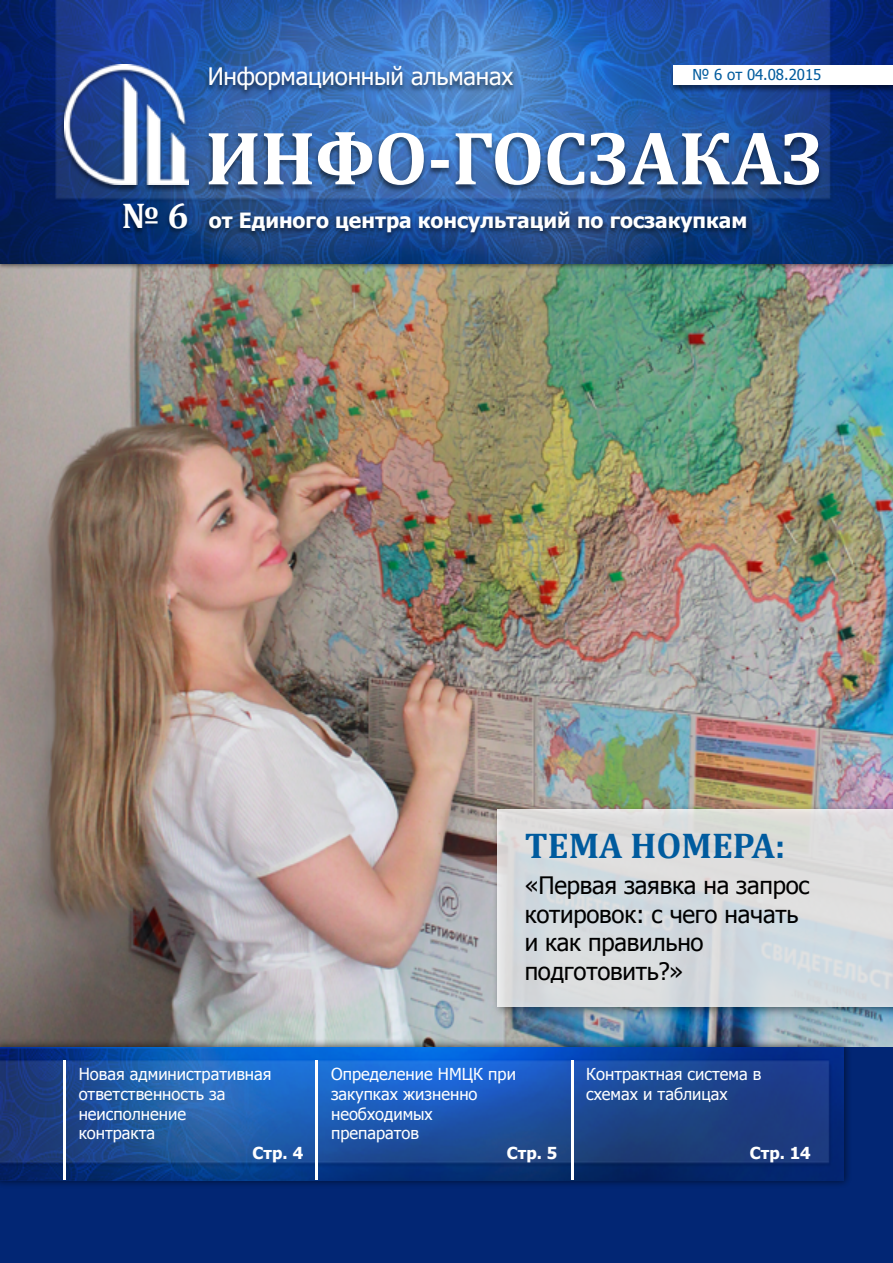
<style>
.page{position:relative;width:893px;height:1263px;background:#fff}
.page>*{position:absolute;margin:0;border:0;box-sizing:border-box;transform-origin:0 0}
.t1{font:700 36px "Cambria";color:#005b9e}
.t2{font:24px/28.8px "Tahoma";letter-spacing:-.01em;color:#000}
.t3{font:24px "Tahoma";letter-spacing:-.01em;color:#fff}
.t4{font:700 21px "Tahoma";color:#fff}
.t5{font:16.5px/19.8px "Tahoma";color:#fff}
.t6{font:700 16.5px "Tahoma";color:#fff}
.t7{font:15px "Tahoma";color:#005b9e}
.s1{font-family:"Cambria";font-size:36px}
</style>
<div class="page">
<img style="left:0;top:270px;width:893px;height:777px">
<div style="left:0;top:1047px;width:893px;height:216px;background:#022674"></div>
<div style="left:0;top:0;width:893px;height:270px;background:#000;opacity:.5"></div>
<img style="left:0;top:0;width:893px;height:263px">
<div style="left:61px;top:64px;width:130px;height:128px;background:#000;opacity:.5"></div>
<img style="left:65px;top:64px;width:124px;height:120px">
<div style="left:205px;top:133px;width:618px;height:60px;background:#000;opacity:.5"></div>
<svg style="left:209px;top:132px;width:610px;height:53px"></svg>
<div style="left:120px;top:204px;width:70px;height:30px;background:#000;opacity:.5"></div>
<div style="left:205px;top:210px;width:545px;height:29px;background:#000;opacity:.5"></div>
<div style="left:206px;top:66px;width:310px;height:30px;background:#000;opacity:.5"></div>
<div style="left:670px;top:65px;width:223px;height:27px;background:#000;opacity:.5"></div>
<div style="left:674px;top:65px;width:219px;height:19px;background:#fff"></div>
<div style="left:0;top:1038px;width:852px;height:150px;background:#000;opacity:.5"></div>
<img style="left:0;top:1047px;width:844px;height:133px">
<div style="left:492px;top:804px;width:401px;height:213px;background:#000;opacity:.6"></div>
<img style="left:497px;top:809px;width:396px;height:197px">
<hr style="left:63px;top:1060px;width:3px;height:119px;background:#fff">
<hr style="left:315px;top:1060px;width:3px;height:119px;background:#fff">
<hr style="left:571px;top:1060px;width:3px;height:119px;background:#fff">
<h2 class="t3" style="left:208px;top:60px;width:307px">Информационный альманах</h2>
<p class="t7" style="left:692px;top:65px;width:130px">№ 6 от 04.08.2015</p>
<p class="t4" style="left:122px;top:205px;width:627px"><span class="s1">№ 6</span> от Единого центра консультаций по госзакупкам</p>
<h1 class="t1" style="left:525px;top:820px;width:262px">ТЕМА НОМЕРА:</h1>
<h2 class="t2" style="left:525px;top:869px;width:286px">«Первая заявка на запрос котировок: с чего начать и как правильно подготовить?»</h2>
<p class="t5" style="left:79px;top:1063px;width:194px">Новая административная ответственность за неисполнение<br>контракта</p>
<p class="t6" style="left:253px;top:1141px;width:52px">Стр. 4</p>
<p class="t5" style="left:331px;top:1063px;width:186px">Определение НМЦК при закупках жизненно необходимых препаратов</p>
<p class="t6" style="left:507px;top:1141px;width:52px">Стр. 5</p>
<p class="t5" style="left:586px;top:1063px;width:177px">Контрактная система в схемах и таблицах</p>
<p class="t6" style="left:750px;top:1141px;width:63px">Стр. 14</p>
</div>
